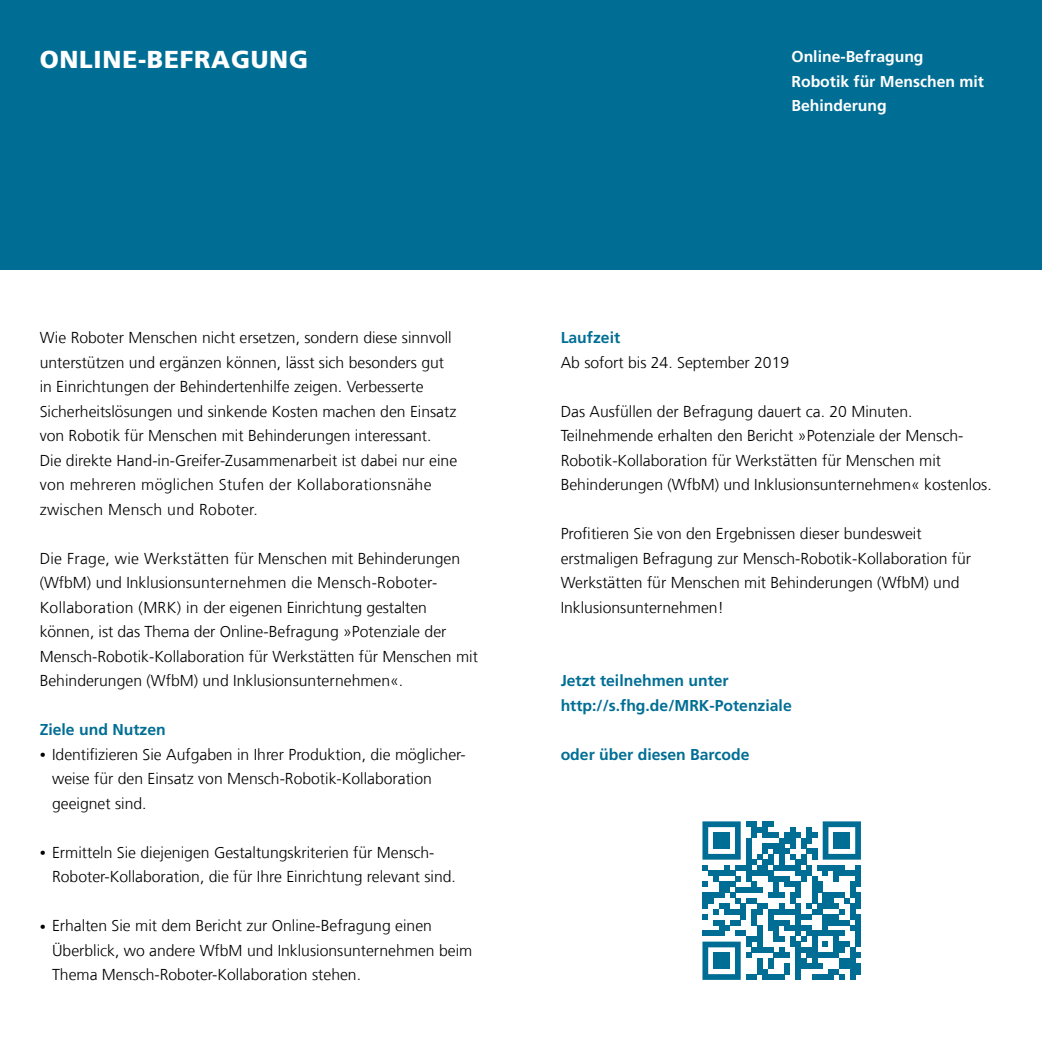
<style>
.page{position:relative;width:1042px;height:1042px;background:#fff}
.page>*{position:absolute;margin:0;border:0;box-sizing:border-box;transform-origin:0 0}
.t1{font:900 24.5px "Frutiger LT Com";letter-spacing:.03em;color:#fff}
.t2{font:300 15.75px/24.5px "Frutiger LT Com";color:#000}
.t3{font:700 15.75px/24.5px "Frutiger LT Com";color:#006e94}
.t4{font:700 15.75px/24.5px "Frutiger LT Com";color:#fff}
.s1{font-size:12.25px}
</style>
<div class="page">
<div style="left:0;top:0;width:1042px;height:270px;background:#006e94"></div>
<svg style="left:702px;top:821px;width:159px;height:159px"></svg>
<div style="left:713px;top:832px;width:17px;height:17px;background:#006e94"></div>
<div style="left:833px;top:832px;width:17px;height:17px;background:#006e94"></div>
<div style="left:713px;top:952px;width:17px;height:17px;background:#006e94"></div>
<h1 class="t1" style="left:40px;top:44px;width:270px">ONLINE-BEFRAGUNG</h1>
<p class="t4" style="left:791px;top:45px;width:194px">Online-Befragung<br>Robotik für Menschen mit<br>Behinderung</p>
<p class="t2" style="left:40px;top:326px;width:419px">Wie Roboter Menschen nicht ersetzen, sondern diese sinnvoll unterstützen und ergänzen können, lässt sich besonders gut in Einrichtungen der Behindertenhilfe zeigen. Verbesserte Sicherheitslösungen und sinkende Kosten machen den Einsatz von Robotik für Menschen mit Behinderungen interessant.<br>Die direkte Hand-in-Greifer-Zusammenarbeit ist dabei nur eine von mehreren möglichen Stufen der Kollaborationsnähe zwischen Mensch und Roboter.</p>
<p class="t2" style="left:40px;top:546px;width:440px">Die Frage, wie Werkstätten für Menschen mit Behinderungen (WfbM) und Inklusionsunternehmen die Mensch-Roboter-Kollaboration (MRK) in der eigenen Einrichtung gestalten können, ist das Thema der Online-Befragung »Potenziale der Mensch-Robotik-Kollaboration für Werkstätten für Menschen mit Behinderungen (WfbM) und Inklusionsunternehmen«.</p>
<p class="t3" style="left:40px;top:718px;width:128px">Ziele und Nutzen</p>
<p class="t2" style="left:52px;top:742px;width:415px;text-indent:-12px"><span class="s1">•</span> Identifizieren Sie Aufgaben in Ihrer Produktion, die möglicher&shy;weise für den Einsatz von Mensch-Robotik-Kollaboration geeignet sind.</p>
<p class="t2" style="left:52px;top:840px;width:405px;text-indent:-12px"><span class="s1">•</span> Ermitteln Sie diejenigen Gestaltungskriterien für Mensch-<br>Roboter-Kollaboration, die für Ihre Einrichtung relevant sind.</p>
<p class="t2" style="left:52px;top:914px;width:422px;text-indent:-12px"><span class="s1">•</span> Erhalten Sie mit dem Bericht zur Online-Befragung einen<br>Überblick, wo andere WfbM und Inklusionsunternehmen beim<br>Thema Mensch-Roboter-Kollaboration stehen.</p>
<p class="t3" style="left:561px;top:325px;width:61px">Laufzeit</p>
<p class="t2" style="left:561px;top:350px;width:230px">Ab sofort bis 24. September 2019</p>
<p class="t2" style="left:561px;top:399px;width:432px">Das Ausfüllen der Befragung dauert ca. 20 Minuten.<br>Teilnehmende erhalten den Bericht »Potenziale der Mensch-Robotik-Kollaboration für Werkstätten für Menschen mit Behinderungen (WfbM) und Inklusionsunternehmen« kostenlos.</p>
<p class="t2" style="left:561px;top:522px;width:412px">Profitieren Sie von den Ergebnissen dieser bundesweit erstmaligen Befragung zur Mensch-Robotik-Kollaboration für Werkstätten für Menschen mit Behinderungen (WfbM) und Inklusionsunternehmen!</p>
<p class="t3" style="left:561px;top:669px;width:233px">Jetzt teilnehmen unter http://s.fhg.de/MRK-Potenziale</p>
<p class="t3" style="left:561px;top:742px;width:190px">oder über diesen Barcode</p>
</div>
